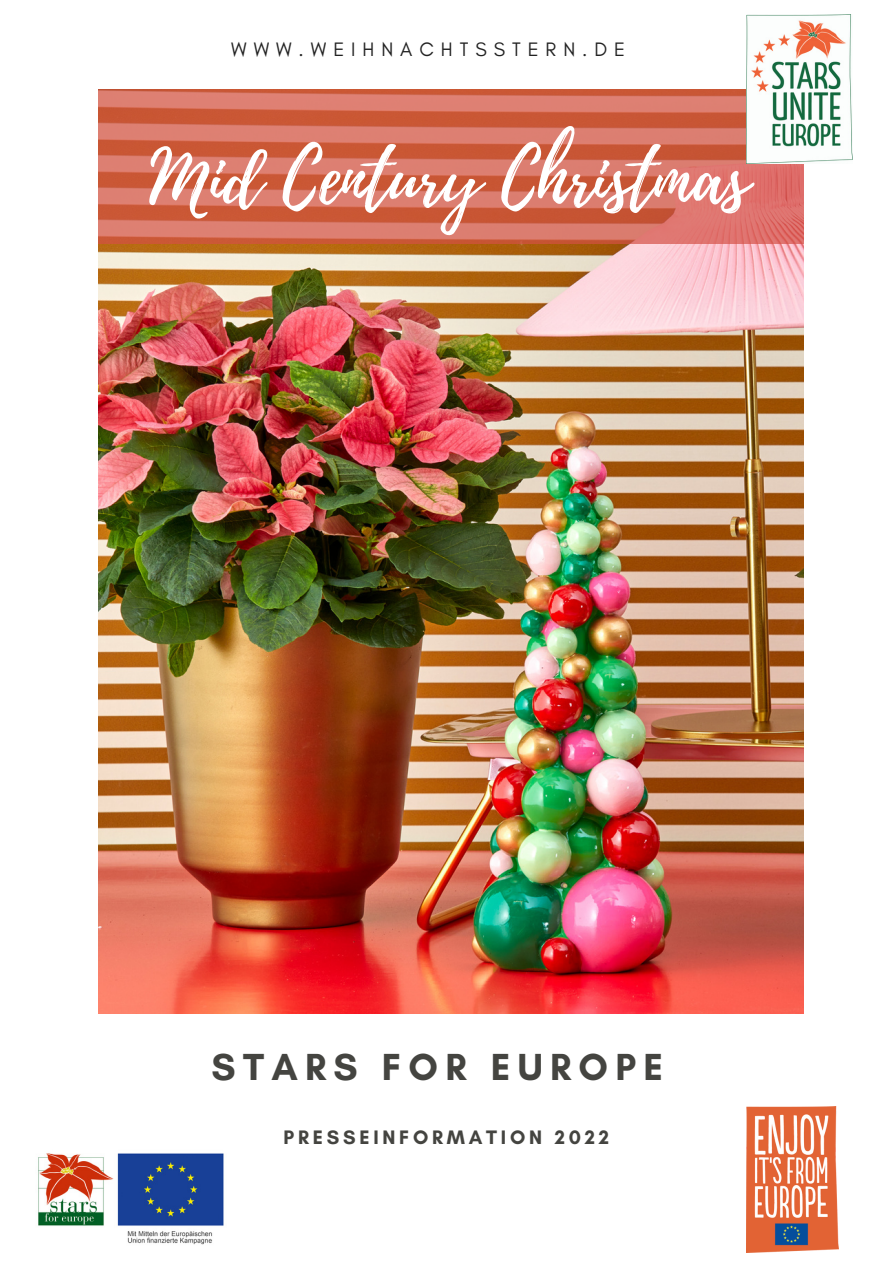
<style>
.page{position:relative;width:893px;height:1264px;background:#fff}
.page>*{position:absolute;margin:0;border:0;box-sizing:border-box;transform-origin:0 0}
.t1{font:73.2px "Playlist Script";color:#fff}
.t2{font:700 38.4px "Glacial Indifference";letter-spacing:.19em;color:#444440}
.t3{font:700 19.95px "Glacial Indifference";letter-spacing:.19em;color:#444440}
.t4{font:19.8px "Glacial Indifference";letter-spacing:.35em;color:#222}
</style>
<div class="page">
<img style="left:99px;top:243px;width:704px;height:770px">
<img style="left:747px;top:1106px;width:91px;height:146px">
<img style="left:38px;top:1153px;width:186px;height:92px">
<svg style="left:99px;top:89px;width:704px;height:154px;background:#d46c57"></svg>
<img style="left:747px;top:14px;width:105px;height:150px">
<p class="t4" style="left:231px;top:37px;width:395px">WWW.WEIHNACHTSSTERN.DE</p>
<h1 class="t1" style="left:149px;top:126px;width:601px">Mid Century Christmas</h1>
<h2 class="t2" style="left:211px;top:1043px;width:453px">STARS FOR EUROPE</h2>
<p class="t3" style="left:283px;top:1124px;width:327px">PRESSEINFORMATION 2022</p>
</div>
